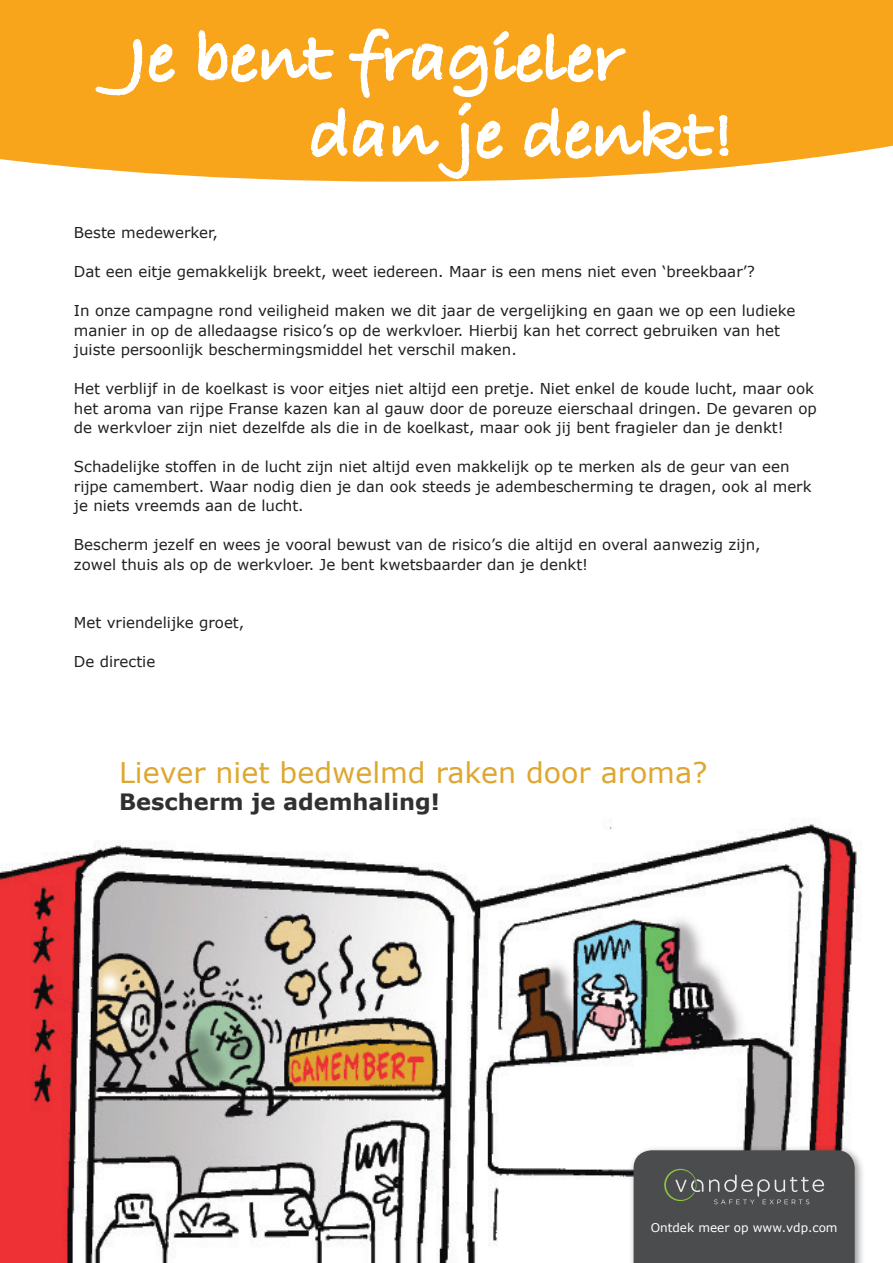
<style>
.page{position:relative;width:893px;height:1263px;background:#fff}
.page>*{position:absolute;margin:0;border:0;box-sizing:border-box;transform-origin:0 0}
.t1{font:28.5px "Verdana";color:#dea730}
.t2{font:700 22.5px "Verdana";color:#312f30}
.t3{font:15px/19.5px "Verdana";color:#231f20}
.t4{font:12px "Verdana";color:#fff}
</style>
<div class="page">
<img style="left:0;top:818px;width:860px;height:445px">
<svg style="left:0;top:0;width:893px;height:176px;background:#f9ac2d"></svg>
<svg style="left:93px;top:24px;width:86px;height:78px"></svg>
<svg style="left:191px;top:0;width:541px;height:182px"></svg>
<div style="left:628px;top:1145px;width:238px;height:118px;background:#231f20;opacity:.49"></div>
<div style="left:634px;top:1150px;width:221px;height:113px;background:#4b4c4d"></div>
<p class="t3" style="left:74px;top:223px;width:145px">Beste medewerker,</p>
<p class="t3" style="left:74px;top:262px;width:683px">Dat een eitje gemakkelijk breekt, weet iedereen. Maar is een mens niet even ‘breekbaar’?</p>
<p class="t3" style="left:74px;top:301px;width:723px">In onze campagne rond veiligheid maken we dit jaar de vergelijking en gaan we op een ludieke manier in op de alledaagse risico’s op de werkvloer. Hierbij kan het correct gebruiken van het juiste persoonlijk beschermingsmiddel het verschil maken.</p>
<p class="t3" style="left:74px;top:379px;width:744px">Het verblijf in de koelkast is voor eitjes niet altijd een pretje. Niet enkel de koude lucht, maar ook het aroma van rijpe Franse kazen kan al gauw door de poreuze eierschaal dringen. De gevaren op de werkvloer zijn niet dezelfde als die in de koelkast, maar ook jij bent fragieler dan je denkt!</p>
<p class="t3" style="left:74px;top:457px;width:739px">Schadelijke stoffen in de lucht zijn niet altijd even makkelijk op te merken als de geur van een rijpe camembert. Waar nodig dien je dan ook steeds je adembescherming te dragen, ook al merk je niets vreemds aan de lucht.</p>
<p class="t3" style="left:74px;top:535px;width:688px">Bescherm jezelf en wees je vooral bewust van de risico’s die altijd en overal aanwezig zijn, zowel thuis als op de werkvloer. Je bent kwetsbaarder dan je denkt!</p>
<p class="t3" style="left:74px;top:613px;width:172px">Met vriendelijke groet,</p>
<p class="t3" style="left:74px;top:652px;width:83px">De directie</p>
<h1 class="t1" style="left:119px;top:753px;width:590px">Liever niet bedwelmd raken door aroma?</h1>
<h2 class="t2" style="left:119px;top:786px;width:322px">Bescherm je ademhaling!</h2>
<p class="t4" style="left:651px;top:1220px;width:188px">Ontdek meer op www.vdp.com</p>
</div>
